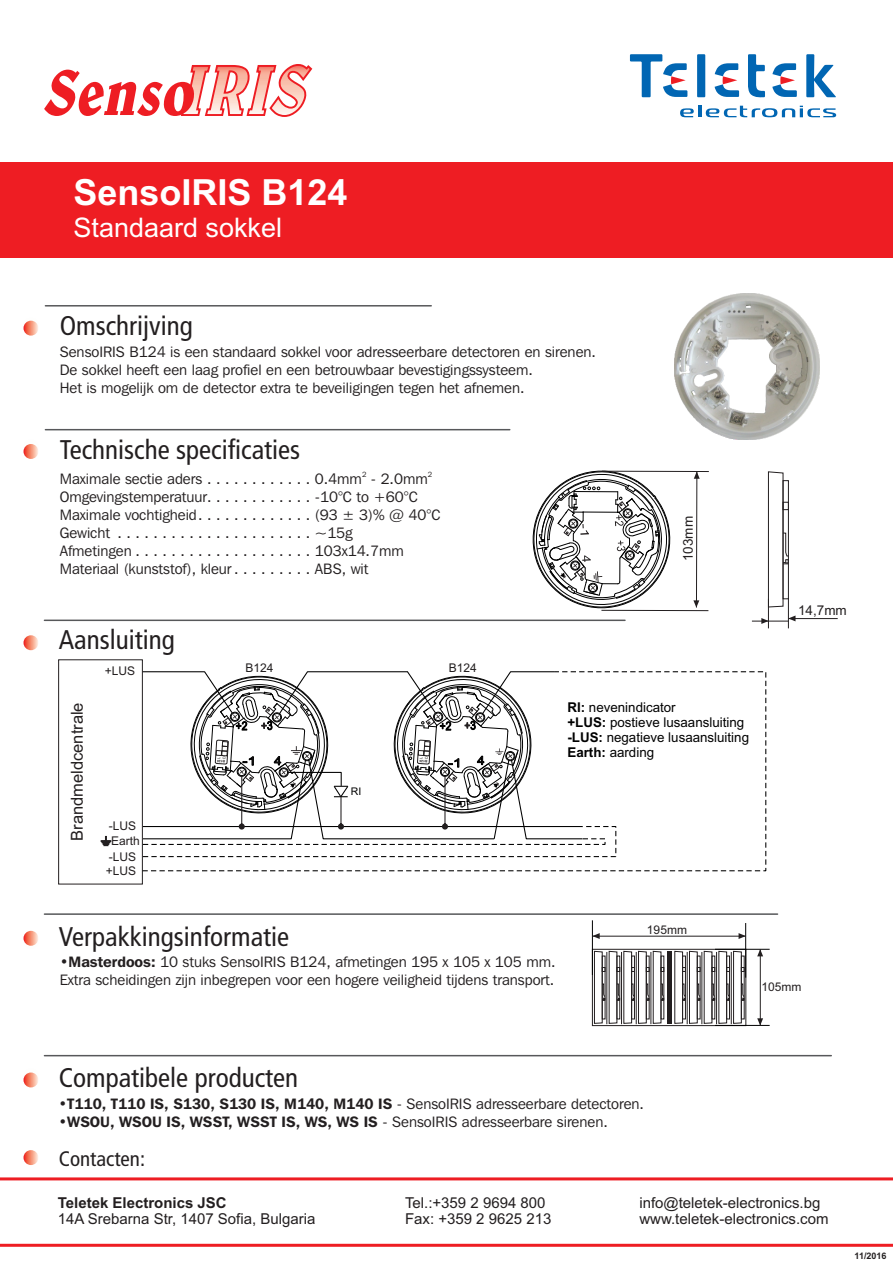
<style>
.page{position:relative;width:893px;height:1263px;background:#fff}
.page>*{position:absolute;margin:0;border:0;box-sizing:border-box;transform-origin:0 0}
.t1{font:700 36px "Arial";color:#fff}
.t2{font:condensed 27px "Frutiger LT Std";color:#231f20}
.t3{font:27px "Arial";color:#fff}
.t4{font:condensed 21px "Frutiger LT Std";color:#231f20}
.t5{font:16.5px "Arial";color:#231f20}
.t6{font:15px/18px "Franklin Gothic IT Cby BT";color:#231f20}
.t7{font:15px/16.8px "Arial";color:#231f20}
.t8{font:700 15px "Arial";color:#231f20}
.t9{font:13.5px/15.1px "Arial";color:#000}
.t10{font:13.5px "Arial";color:#231f20}
.t11{font:12px/14px "Arial";color:#231f20}
.t12{font:10.5px "Arial";color:#000}
.t13{font:700 9px "Arial";color:#231f20}
.t14{font:7.5px "Franklin Gothic IT Cby BT";color:#231f20}
.t15{font:700 3.3px "Arial";color:#231f20}
.s1{font-weight:700}
.s2{font-weight:600}
</style>
<div class="page">
<svg style="left:680px;top:106px;width:156px;height:11px"></svg>
<div style="left:697px;top:54px;width:8px;height:43px;background:#0166b3"></div>
<svg style="left:748px;top:54px;width:17px;height:44px"></svg>
<svg style="left:806px;top:54px;width:30px;height:43px"></svg>
<svg style="left:630px;top:54px;width:57px;height:43px"></svg>
<svg style="left:715px;top:63px;width:24px;height:34px"></svg>
<svg style="left:772px;top:63px;width:25px;height:34px"></svg>
<div style="left:0;top:163px;width:893px;height:95px;background:#ee1d23"></div>
<hr style="left:0;top:1177px;width:893px;height:3px;background:#ee1d23">
<hr style="left:0;top:1244px;width:893px;height:3px;background:#ee1d23">
<svg style="left:44px;top:64px;width:269px;height:53px"></svg>
<img style="left:674px;top:294px;width:146px;height:145px">
<svg style="left:532px;top:470px;width:146px;height:142px"></svg>
<div style="left:571px;top:561px;width:8px;height:9px;border:1px solid #000;border-radius:50%"></div>
<hr style="left:602px;top:471px;width:107px;height:1px;background:#231f20">
<hr style="left:696px;top:472px;width:1px;height:135px;background:#231f20">
<svg style="left:693px;top:600px;width:6px;height:8px"></svg>
<svg style="left:694px;top:472px;width:6px;height:7px"></svg>
<hr style="left:788px;top:618px;width:50px;height:1px;background:#231f20">
<svg style="left:24px;top:1150px;width:14px;height:15px"></svg>
<hr style="left:45px;top:305px;width:386px;height:2px;background:#57585a">
<svg style="left:24px;top:318px;width:14px;height:15px"></svg>
<svg style="left:24px;top:321px;width:14px;height:15px"></svg>
<hr style="left:45px;top:429px;width:465px;height:1px;background:#57585a">
<svg style="left:24px;top:444px;width:14px;height:15px"></svg>
<hr style="left:44px;top:1055px;width:787px;height:1px;background:#57585a">
<svg style="left:24px;top:1072px;width:14px;height:15px"></svg>
<hr style="left:44px;top:913px;width:733px;height:2px;background:#57585a">
<svg style="left:594px;top:951px;width:71px;height:73px"></svg>
<svg style="left:674px;top:951px;width:70px;height:73px"></svg>
<hr style="left:606px;top:952px;width:1px;height:72px;background:#231f20">
<hr style="left:687px;top:952px;width:1px;height:72px;background:#231f20">
<hr style="left:621px;top:952px;width:1px;height:72px;background:#231f20">
<hr style="left:701px;top:952px;width:1px;height:72px;background:#231f20">
<hr style="left:636px;top:952px;width:1px;height:72px;background:#231f20">
<hr style="left:716px;top:952px;width:1px;height:72px;background:#231f20">
<hr style="left:650px;top:952px;width:1px;height:72px;background:#231f20">
<hr style="left:731px;top:952px;width:1px;height:72px;background:#231f20">
<div style="left:592px;top:949px;width:154px;height:77px;border:1px solid #231f20"></div>
<hr style="left:592px;top:920px;width:1px;height:55px;background:#000">
<hr style="left:745px;top:923px;width:1px;height:55px;background:#000">
<hr style="left:715px;top:949px;width:55px;height:1px;background:#000">
<hr style="left:593px;top:936px;width:153px;height:1px;background:#231f20">
<svg style="left:592px;top:933px;width:8px;height:6px"></svg>
<svg style="left:739px;top:933px;width:7px;height:6px"></svg>
<hr style="left:667px;top:951px;width:4px;height:73px;background:#231f20">
<hr style="left:715px;top:1025px;width:55px;height:1px;background:#000">
<hr style="left:760px;top:949px;width:1px;height:76px;background:#231f20">
<svg style="left:757px;top:1018px;width:6px;height:7px"></svg>
<svg style="left:757px;top:949px;width:6px;height:7px"></svg>
<svg style="left:24px;top:931px;width:14px;height:15px"></svg>
<hr style="left:601px;top:610px;width:107px;height:1px;background:#231f20">
<svg style="left:752px;top:471px;width:43px;height:157px"></svg>
<hr style="left:44px;top:619px;width:581px;height:2px;background:#57585a">
<div style="left:58px;top:660px;width:85px;height:224px;border:1px solid #231f20"></div>
<svg style="left:101px;top:836px;width:10px;height:10px"></svg>
<svg style="left:141px;top:671px;width:626px;height:201px"></svg>
<svg style="left:24px;top:635px;width:14px;height:15px"></svg>
<svg style="left:141px;top:667px;width:476px;height:191px"></svg>
<h1 class="t1" style="left:74px;top:178px;width:276px">SensoIRIS B124</h1>
<h2 class="t3" style="left:74px;top:217px;width:210px">Standaard sokkel</h2>
<h2 class="t2" style="left:60px;top:315px;width:135px">Omschrijving</h2>
<p class="t6" style="left:60px;top:344px;width:538px">SensoIRIS B124 is een standaard sokkel voor adresseerbare detectoren en sirenen.<br>De sokkel heeft een laag profiel en een betrouwbaar bevestigingssysteem.<br>Het is mogelijk om de detector extra te beveiligingen tegen het afnemen.</p>
<h2 class="t2" style="left:60px;top:439px;width:242px">Technische specificaties</h2>
<p class="t14" style="left:362px;top:471px;width:6px">2</p>
<p class="t14" style="left:428px;top:471px;width:6px">2</p>
<p class="t6" style="left:60px;top:471px;width:382px">Maximale sectie aders . . . . . . . . . . . . 0.4mm - 2.0mm Omgevingstemperatuur. . . . . . . . . . . . -10°C to +60°C Maximale vochtigheid. . . . . . . . . . . . . (93 ± 3)% @ 40°C Gewicht ......................~15g Afmetingen....................103x14.7mm Materiaal (kunststof), kleur . . . . . . . . . ABS, wit</p>
<h2 class="t2" style="left:59px;top:629px;width:117px">Aansluiting</h2>
<p class="t5" style="left:71px;top:841px;width:140px;rotate:-90deg">Brandmeldcentrale</p>
<p class="t11" style="left:105px;top:665px;width:32px">+LUS</p>
<p class="t11" style="left:109px;top:820px;width:29px">-LUS</p>
<p class="t11" style="left:106px;top:850px;width:32px">-LUS +LUS</p>
<p class="t11" style="left:111px;top:835px;width:30px">Earth</p>
<p class="t11" style="left:246px;top:662px;width:30px">B124</p>
<p class="t11" style="left:449px;top:662px;width:30px">B124</p>
<p class="t15" style="left:225px;top:763px;width:9px;rotate:-176deg">B124</p>
<p class="t15" style="left:427px;top:763px;width:9px;rotate:-176deg">B124</p>
<p class="t12" style="left:351px;top:787px;width:12px">RI</p>
<p class="t10" style="left:683px;top:561px;width:47px;rotate:-90deg">103mm</p>
<p class="t9" style="left:567px;top:700px;width:183px"><span class="s1">RI:</span> nevenindicator<br><span class="s1">+LUS:</span> postieve lusaansluiting <span class="s1">-LUS:</span> negatieve lusaansluiting<br><span class="s1">Earth:</span> aarding</p>
<p class="t10" style="left:798px;top:605px;width:50px">14,7mm</p>
<h2 class="t2" style="left:59px;top:925px;width:232px">Verpakkingsinformatie</h2>
<p class="t6" style="left:60px;top:954px;width:497px">•<span class="s2">Masterdoos:</span> 10 stuks SensoIRIS B124, afmetingen 195 x 105 x 105 mm.<br>Extra scheidingen zijn inbegrepen voor een hogere veiligheid tijdens transport.</p>
<p class="t11" style="left:647px;top:924px;width:42px">195mm</p>
<p class="t11" style="left:761px;top:981px;width:42px">105mm</p>
<h2 class="t2" style="left:59px;top:1067px;width:241px">Compatibele producten</h2>
<p class="t6" style="left:58px;top:1096px;width:587px">•<span class="s2">T110, T110 IS, S130, S130 IS, M140, M140 IS</span> - SensoIRIS adresseerbare detectoren.</p>
<p class="t6" style="left:58px;top:1114px;width:551px">•<span class="s2">WSOU, WSOU IS, WSST, WSST IS, WS, WS IS</span> - SensoIRIS adresseerbare sirenen.</p>
<h3 class="t4" style="left:59px;top:1150px;width:88px">Contacten:</h3>
<p class="t8" style="left:58px;top:1197px;width:170px">Teletek Electronics JSC</p>
<p class="t7" style="left:58px;top:1212px;width:259px">14A Srebarna Str, 1407 Sofia, Bulgaria</p>
<p class="t7" style="left:405px;top:1195px;width:148px">Tel.:+359 2 9694 800<br>Fax: +359 2 9625 213</p>
<p class="t7" style="left:639px;top:1195px;width:191px">info@teletek-electronics.bg www.teletek-electronics.com</p>
<p class="t13" style="left:854px;top:1252px;width:34px">11/2016</p>
</div>
